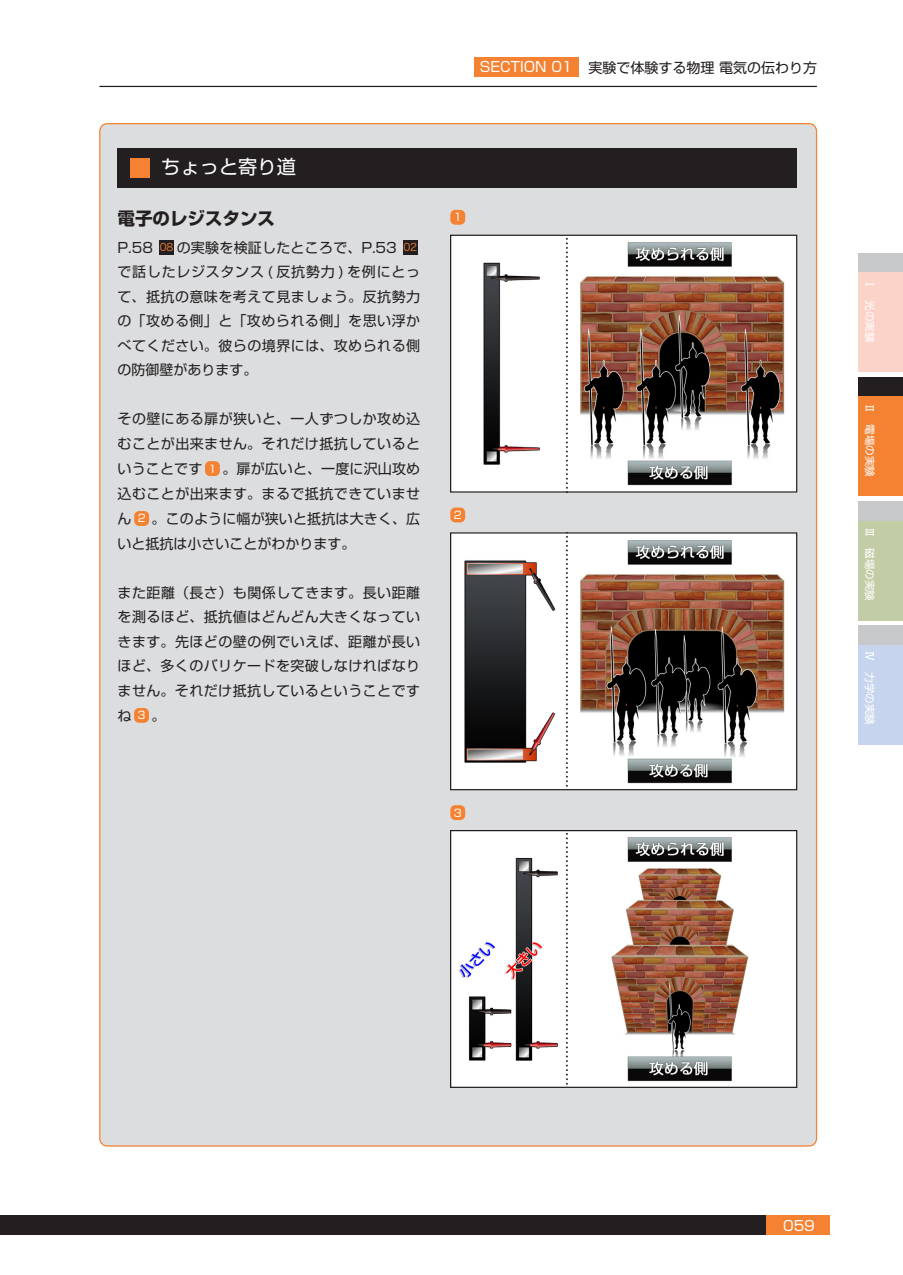
<style>
.page{position:relative;width:903px;height:1275px;background:#fff}
.page>*{position:absolute;margin:0;border:0;box-sizing:border-box;transform-origin:0 0}
.t1{font:19.25px "Shin Go Pro";color:#fff}
.t2{font:700 17.5px "Shin Go Pro";color:#231f20}
.t3{font:14px/24.7px "Shin Go Pro";letter-spacing:.03em;color:#231f20;text-align:justify}
.t4{font:14px/25px "Shin Go Pro";letter-spacing:.005em;color:#231f20}
.t5{font:14px "Shin Go Pro";color:#231f20}
.t6{font:14px "Shin Go Pro";color:#fff}
.t7{font:10.5px "Shin Go Pro";color:#fff}
.t8{font:10.5px "Hira Kaku Pro W3";color:#f48232}
</style>
<div class="page">
<div style="left:766px;top:1215px;width:63px;height:20px;background:#f48232"></div>
<div style="left:0;top:1215px;width:766px;height:20px;background:#231f20"></div>
<div style="left:858px;top:253px;width:45px;height:20px;background:#c7c8ca"></div>
<div style="left:858px;top:273px;width:45px;height:99px;background:#fcd3c9"></div>
<div style="left:858px;top:377px;width:45px;height:20px;background:#231f20"></div>
<div style="left:858px;top:397px;width:45px;height:99px;background:#f48232"></div>
<div style="left:858px;top:501px;width:45px;height:20px;background:#c7c8ca"></div>
<div style="left:858px;top:521px;width:45px;height:99px;background:#c2cda6"></div>
<div style="left:858px;top:625px;width:45px;height:20px;background:#c7c8ca"></div>
<div style="left:858px;top:645px;width:45px;height:99px;background:#c6d5ed"></div>
<hr style="left:100px;top:86px;width:716px;height:1px;background:#231f20">
<div style="left:474px;top:57px;width:104px;height:20px;background:#f48232"></div>
<div style="left:100px;top:124px;width:716px;height:1022px;background:#dcdddf;border-radius:7px"></div>
<div style="left:118px;top:148px;width:679px;height:40px;background:#231f20"></div>
<div style="left:130px;top:158px;width:20px;height:20px;background:#f48232"></div>
<img style="left:452px;top:237px;width:343px;height:254px">
<div style="left:450px;top:235px;width:347px;height:258px;border:1px solid #231f20"></div>
<div style="left:450px;top:210px;width:15px;height:15px;background:#f48232;border-radius:5px"></div>
<div style="left:159px;top:240px;width:15px;height:15px;background:#231f20"></div>
<div style="left:403px;top:240px;width:15px;height:15px;background:#231f20"></div>
<div style="left:205px;top:461px;width:15px;height:15px;background:#f48232;border-radius:5px"></div>
<div style="left:134px;top:511px;width:15px;height:15px;background:#f48232;border-radius:5px"></div>
<div style="left:134px;top:708px;width:15px;height:15px;background:#f48232;border-radius:5px"></div>
<img style="left:452px;top:534px;width:343px;height:254px">
<div style="left:450px;top:532px;width:347px;height:258px;border:1px solid #231f20"></div>
<div style="left:450px;top:507px;width:15px;height:15px;background:#f48232;border-radius:5px"></div>
<img style="left:452px;top:832px;width:343px;height:254px">
<div style="left:450px;top:830px;width:347px;height:258px;border:1px solid #231f20"></div>
<div style="left:450px;top:805px;width:15px;height:15px;background:#f48232;border-radius:5px"></div>
<p class="t6" style="left:480px;top:55px;width:94px">SECTION 01</p>
<p class="t5" style="left:588px;top:56px;width:230px">実験で体験する物理 電気の伝わり方</p>
<p class="t1" style="left:161px;top:151px;width:136px">ちょっと寄り道</p>
<p class="t2" style="left:118px;top:205px;width:159px">電子のレジスタンス</p>
<p class="t7" style="left:454px;top:209px;width:9px">1</p>
<p class="t3" style="left:118px;top:233px;width:37px">P.58</p>
<p class="t8" style="left:160px;top:238px;width:15px">08</p>
<p class="t3" style="left:177px;top:233px;width:222px">の実験を検証したところで、P.53</p>
<p class="t8" style="left:403px;top:238px;width:15px">02</p>
<p class="t3" style="left:118px;top:258px;width:304px">で話したレジスタンス ( 反抗勢力 ) を例にとって、抵抗の意味を考えて見ましょう。反抗勢力の「攻める側」と「攻められる側」を思い浮かべてください。彼らの境界には、攻められる側の防御壁があります。</p>
<p class="t3" style="left:118px;top:405px;width:304px">その壁にある扉が狭いと、一人ずつしか攻め込むことが出来ません。それだけ抵抗しているということです</p>
<p class="t3" style="left:118px;top:454px;width:304px;text-indent:105px">。扉が広いと、一度に沢山攻め込むことが出来ます。まるで抵抗できていません</p>
<p class="t7" style="left:208px;top:460px;width:9px">1</p>
<p class="t7" style="left:454px;top:506px;width:9px">2</p>
<p class="t4" style="left:118px;top:504px;width:304px;text-indent:34px">。このように幅が狭いと抵抗は大きく、広いと抵抗は小さいことがわかります。</p>
<p class="t3" style="left:118px;top:578px;width:304px">また距離（長さ）も関係してきます。長い距離を測るほど、抵抗値はどんどん大きくなっていきます。先ほどの壁の例でいえば、距離が長いほど、多くのバリケードを突破しなければなりません。それだけ抵抗しているということですね</p>
<p class="t7" style="left:138px;top:510px;width:9px">2</p>
<p class="t7" style="left:138px;top:707px;width:9px">3</p>
<p class="t3" style="left:151px;top:701px;width:15px">。</p>
<p class="t7" style="left:454px;top:804px;width:9px">3</p>
<p class="t7" style="left:878px;top:279px;width:64px;rotate:90deg">Ⅰ　光の実験</p>
<p class="t7" style="left:878px;top:403px;width:75px;rotate:90deg">Ⅱ　電場の実験</p>
<p class="t7" style="left:878px;top:527px;width:75px;rotate:90deg">Ⅲ　磁場の実験</p>
<p class="t7" style="left:878px;top:651px;width:75px;rotate:90deg">Ⅳ　力学の実験</p>
<p class="t6" style="left:783px;top:1214px;width:33px">059</p>
</div>
